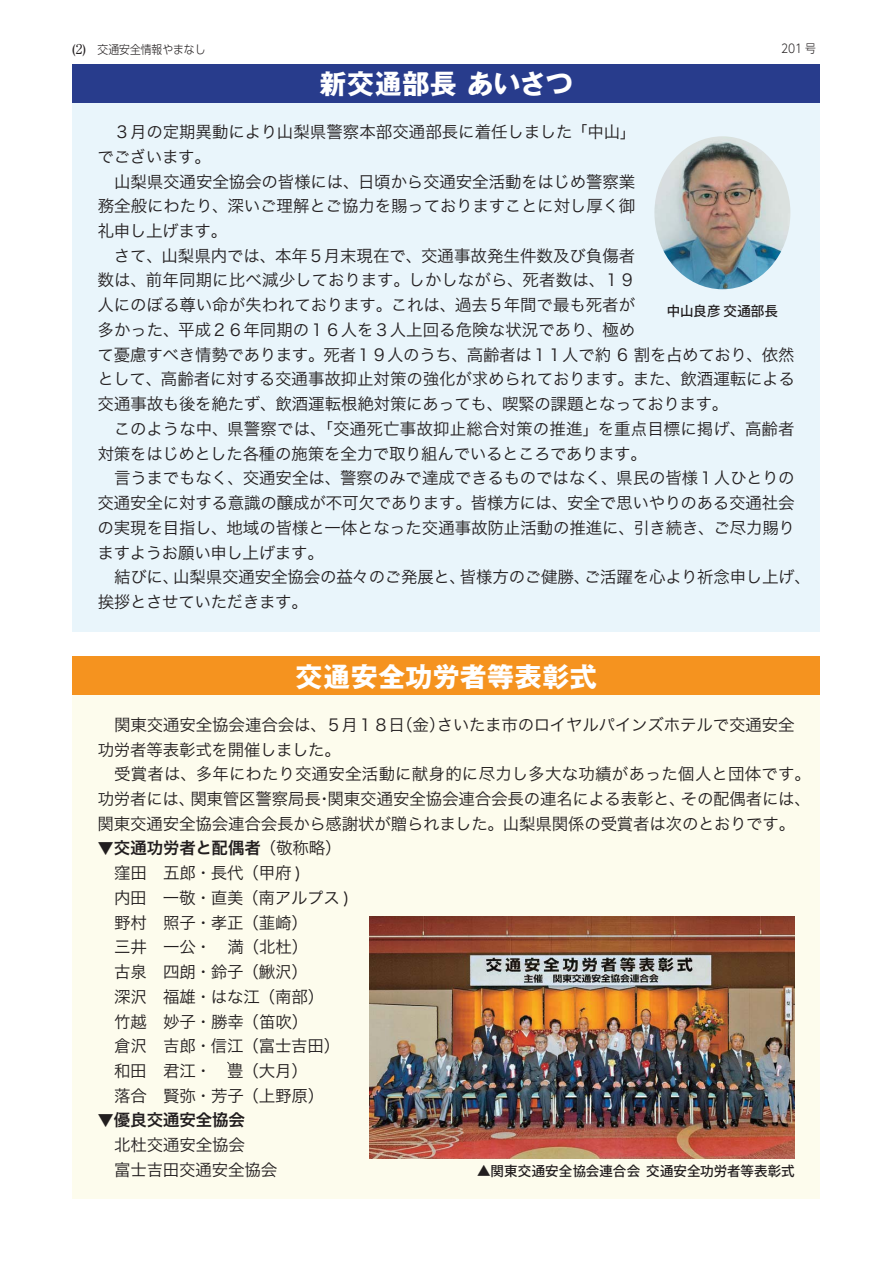
<style>
.page{position:relative;width:893px;height:1263px;background:#fff}
.page>*{position:absolute;margin:0;border:0;box-sizing:border-box;transform-origin:0 0}
.t1{font:27px "Gothic MB101 Pr 5 Bold 90 msp RKSJ H";letter-spacing:.01em;color:#fff}
.t2{font:16.5px/24.8px "Hira Kaku Std W3 90 msp RKSJ H";letter-spacing:-.01em;color:#221e1f}
.t3{font:16.5px "Hira Kaku Std W6 90 msp RKSJ H";letter-spacing:-.005em;color:#221e1f}
.t4{font:13.5px "Koz Go Pro Medium 90 msp RKSJ H";color:#221e1f}
.t5{font:12px "UD Shin Go Pro Light 90 msp RKSJ H";color:#231f20;scale:.9 1}
.s1{font-family:"Ryumin Pr 5 Regular 90 msp RKSJ H";font-size:13.5px}
.s2{font-family:"Hira Kaku Std W3 90 msp RKSJ H"}
</style>
<div class="page">
<div style="left:72px;top:64px;width:748px;height:567px;background:#e9f5fb"></div>
<div style="left:72px;top:64px;width:748px;height:38px;background:#283c8c"></div>
<div style="left:72px;top:657px;width:748px;height:541px;background:#fdfced"></div>
<div style="left:72px;top:657px;width:748px;height:38px;background:#f5931f"></div>
<img style="left:370px;top:916px;width:425px;height:242px">
<img style="left:654px;top:136px;width:136px;height:153px;border-radius:50%">
<p class="t5" style="left:72px;top:45px;width:150px"><span class="s1">(2)</span>　交通安全情報やまなし</p>
<p class="t5" style="left:781px;top:44px;width:40px">201 号</p>
<h1 class="t1" style="left:320px;top:74px;width:255px">新交通部長 あいさつ</h1>
<p class="t2" style="left:98px;top:122px;width:540px;text-indent:16px">３月の定期異動により山梨県警察本部交通部長に着任しました「中山」でございます。</p>
<p class="t2" style="left:98px;top:171px;width:539px;text-align:justify;text-indent:16px">山梨県交通安全協会の皆様には、日頃から交通安全活動をはじめ警察業務全般にわたり、深いご理解とご協力を賜っておりますことに対し厚く御礼申し上げます。</p>
<p class="t2" style="left:97px;top:245px;width:699px;text-indent:17px">さて、山梨県内では、本年５月末現在で、交通事故発生件数及び負傷者<br>数は、前年同期に比べ減少しております。しかしながら、死者数は、１９<br>人にのぼる尊い命が失われております。これは、過去５年間で最も死者が<br>多かった、平成２６年同期の１６人を３人上回る危険な状況であり、極め<br>て憂慮すべき情勢であります。死者１９人のうち、高齢者は１１人で約 6 割を占めており、依然として、高齢者に対する交通事故抑止対策の強化が求められております。また、飲酒運転による交通事故も後を絶たず、飲酒運転根絶対策にあっても、喫緊の課題となっております。</p>
<p class="t2" style="left:98px;top:419px;width:698px;text-indent:16px">このような中、県警察では、「交通死亡事故抑止総合対策の推進」を重点目標に掲げ、高齢者対策をはじめとした各種の施策を全力で取り組んでいるところであります。</p>
<p class="t2" style="left:97px;top:468px;width:699px;text-align:justify;text-indent:17px">言うまでもなく、交通安全は、警察のみで達成できるものではなく、県民の皆様１人ひとりの交通安全に対する意識の醸成が不可欠であります。皆様方には、安全で思いやりのある交通社会の実現を目指し、地域の皆様と一体となった交通事故防止活動の推進に、引き続き、ご尽力賜りますようお願い申し上げます。</p>
<p class="t2" style="left:98px;top:567px;width:715px;text-indent:16px">結びに、山梨県交通安全協会の益々のご発展と、皆様方のご健勝、ご活躍を心より祈念申し上げ、挨拶とさせていただきます。</p>
<p class="t4" style="left:667px;top:306px;width:113px">中山良彦 交通部長</p>
<h1 class="t1" style="left:296px;top:667px;width:303px">交通安全功労者等表彰式</h1>
<p class="t2" style="left:98px;top:714px;width:698px;text-indent:16px">関東交通安全協会連合会は、５月１８日（金）さいたま市のロイヤルパインズホテルで交通安全功労者等表彰式を開催しました。</p>
<p class="t2" style="left:98px;top:764px;width:715px;text-align:justify;text-indent:17px">受賞者は、多年にわたり交通安全活動に献身的に尽力し多大な功績があった個人と団体です。功労者には、関東管区警察局長・関東交通安全協会連合会長の連名による表彰と、その配偶者には、関東交通安全協会連合会長から感謝状が贈られました。山梨県関係の受賞者は次のとおりです。</p>
<p class="t3" style="left:98px;top:842px;width:245px">▼交通功労者と配偶者<span class="s2">（敬称略）</span></p>
<p class="t2" style="left:114px;top:863px;width:237px">窪田　五郎・長代（甲府 )<br>内田　一敬・直美（南アルプス )野村　照子・孝正（韮崎）<br>三井　一公・　満（北杜）<br>古泉　四朗・鈴子（鰍沢）<br>深沢　福雄・はな江（南部）<br>竹越　妙子・勝幸（笛吹）<br>倉沢　吉郎・信江（富士吉田）和田　君江・　豊（大月）<br>落合　賢弥・芳子（上野原）</p>
<p class="t3" style="left:98px;top:1114px;width:149px">▼優良交通安全協会</p>
<p class="t2" style="left:114px;top:1135px;width:165px">北杜交通安全協会<br>富士吉田交通安全協会</p>
<p class="t4" style="left:477px;top:1166px;width:319px">▲関東交通安全協会連合会 交通安全功労者等表彰式</p>
</div>
